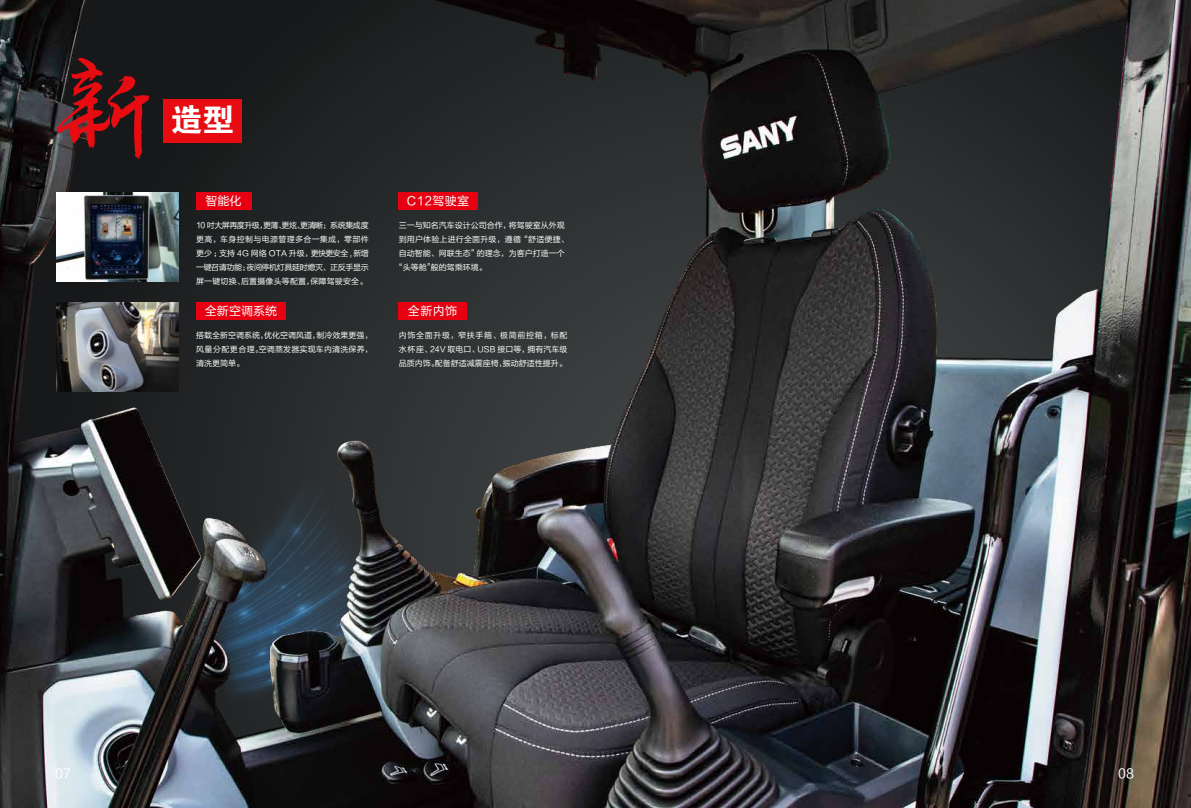
<style>
.page{position:relative;width:1191px;height:808px;background:#fff}
.page>*{position:absolute;margin:0;border:0;box-sizing:border-box;transform-origin:0 0}
.t1{font:32px "FZDHTK GBK1 0";color:#fff}
.t2{font:13px "FZLTHK GBK1 0";color:#fff}
.t3{font:12px "FZLTHK GBK1 0";letter-spacing:.04em;color:#fff}
.t4{font:8px/14px "FZLTHK GBK1 0";color:#fff;text-align:justify}
.t5{font:8px "FZLTHK GBK1 0";letter-spacing:.02em;color:#fff}
</style>
<div class="page">
<img style="left:0;top:0;width:1191px;height:808px">
<svg style="left:57px;top:58px;width:93px;height:101px;background:#55191c"></svg>
<div style="left:163px;top:100px;width:79px;height:43px;background:#e60c11"></div>
<div style="left:399px;top:193px;width:79px;height:17px;background:#e60012"></div>
<div style="left:196px;top:193px;width:55px;height:17px;background:#e60012"></div>
<div style="left:399px;top:303px;width:68px;height:17px;background:#e60012"></div>
<div style="left:196px;top:303px;width:90px;height:17px;background:#e60012"></div>
<img style="left:57px;top:303px;width:121px;height:89px">
<img style="left:57px;top:193px;width:121px;height:89px">
<h1 class="t1" style="left:170px;top:102px;width:65px">造型</h1>
<h3 class="t3" style="left:206px;top:194px;width:37px">智能化</h3>
<h3 class="t3" style="left:407px;top:194px;width:64px">C12驾驶室</h3>
<p class="t4" style="left:196px;top:218px;width:174px">10 吋大屏再度升级，更薄、更炫、更清晰；系统集成度更高，车身控制与电源管理多合一集成，零部件更少；支持 4G 网络 OTA 升级，更快更安全 , 新增一键召请功能；夜间停机灯具延时熄灭、正反手显示屏一键切换、后置摄像头等配置，保障驾驶安全。</p>
<p class="t4" style="left:399px;top:218px;width:168px">三一与知名汽车设计公司合作，将驾驶室从外观</p>
<p class="t5" style="left:399px;top:235px;width:172px">到用户体验上进行全面升级，遵循“舒适便捷、</p>
<p class="t4" style="left:399px;top:246px;width:168px">自动智能、网联生态”的理念，为客户打造一个</p>
<p class="t4" style="left:395px;top:260px;width:93px">“头等舱”般的驾乘环境。</p>
<h3 class="t3" style="left:205px;top:304px;width:73px">全新空调系统</h3>
<h3 class="t3" style="left:408px;top:304px;width:51px">全新内饰</h3>
<p class="t4" style="left:399px;top:328px;width:170px">内饰全面升级，窄扶手箱、极简前控箱，标配水杯座、24V 取电口、USB 接口等，拥有汽车级品质内饰。配备舒适减震座椅，振动舒适性提升。</p>
<p class="t4" style="left:196px;top:328px;width:178px">搭载全新空调系统，优化空调风道，制冷效果更强，风量分配更合理。空调蒸发器实现车内清洗保养，清洗更简单。</p>
<h2 class="t2" style="left:55px;top:766px;width:17px">07</h2>
<h2 class="t2" style="left:1118px;top:766px;width:17px">08</h2>
</div>
